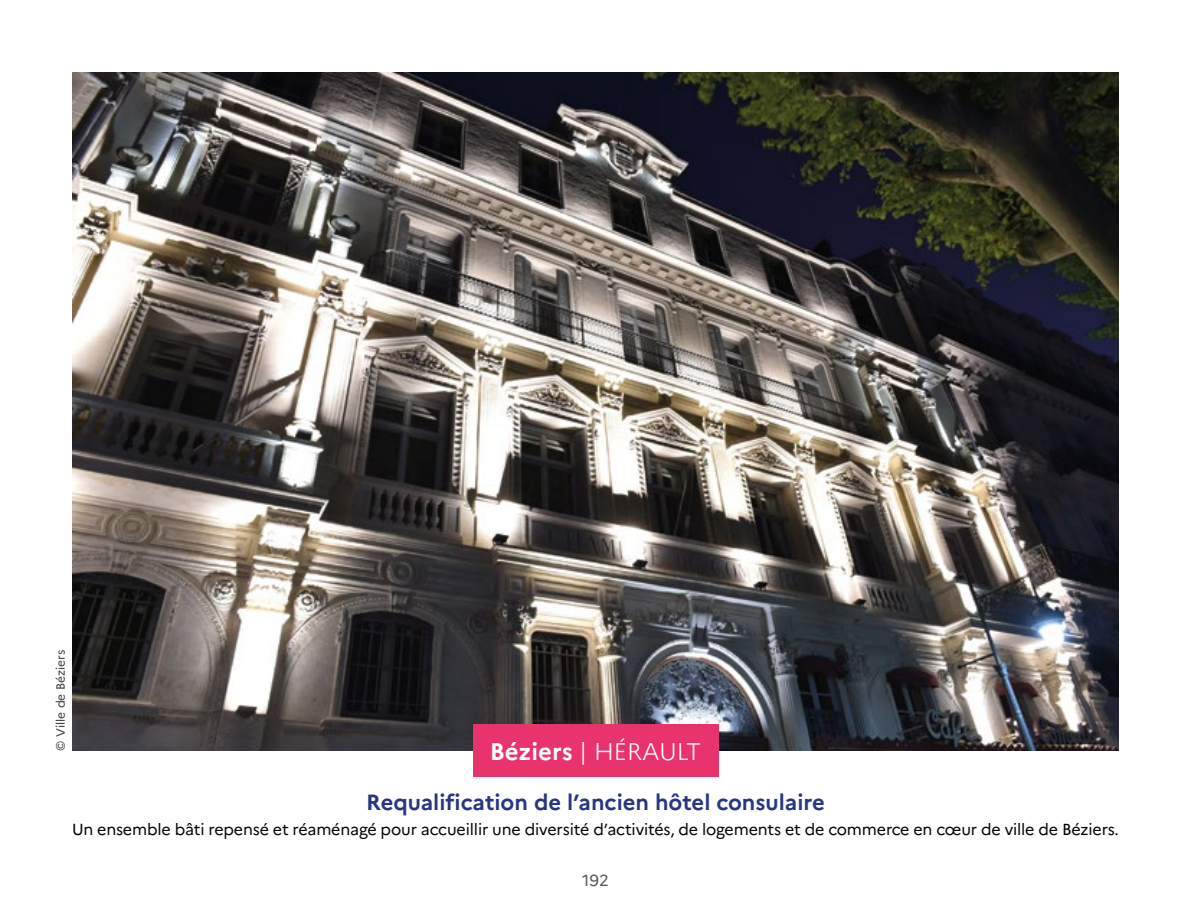
<style>
.page{position:relative;width:1191px;height:908px;background:#fff}
.page>*{position:absolute;margin:0;border:0;box-sizing:border-box;transform-origin:0 0}
.t1{font:300 24px "Marianne";color:#fff}
.t2{font:700 22px "Marianne";color:#283583}
.t3{font:16px "Marianne";letter-spacing:-.01em;color:#000}
.t4{font:16px "Marianne";color:#575756}
.t5{font:12px "Marianne";color:#3c3c3b}
.s1{font-weight:700}
</style>
<div class="page">
<img style="left:72px;top:72px;width:1047px;height:678px">
<div style="left:473px;top:724px;width:245px;height:52px;background:#e8336d"></div>
<p class="t5" style="left:53px;top:750px;width:102px;rotate:-90deg">© Ville de Béziers</p>
<h1 class="t1" style="left:490px;top:736px;width:213px"><span class="s1">Béziers</span> | HÉRAULT</h1>
<h2 class="t2" style="left:366px;top:788px;width:460px">Requalification de l’ancien hôtel consulaire</h2>
<p class="t3" style="left:72px;top:819px;width:1048px">Un ensemble bâti repensé et réaménagé pour accueillir une diversité d’activités, de logements et de commerce en cœur de ville de Béziers.</p>
<p class="t4" style="left:582px;top:870px;width:28px">192</p>
</div>
